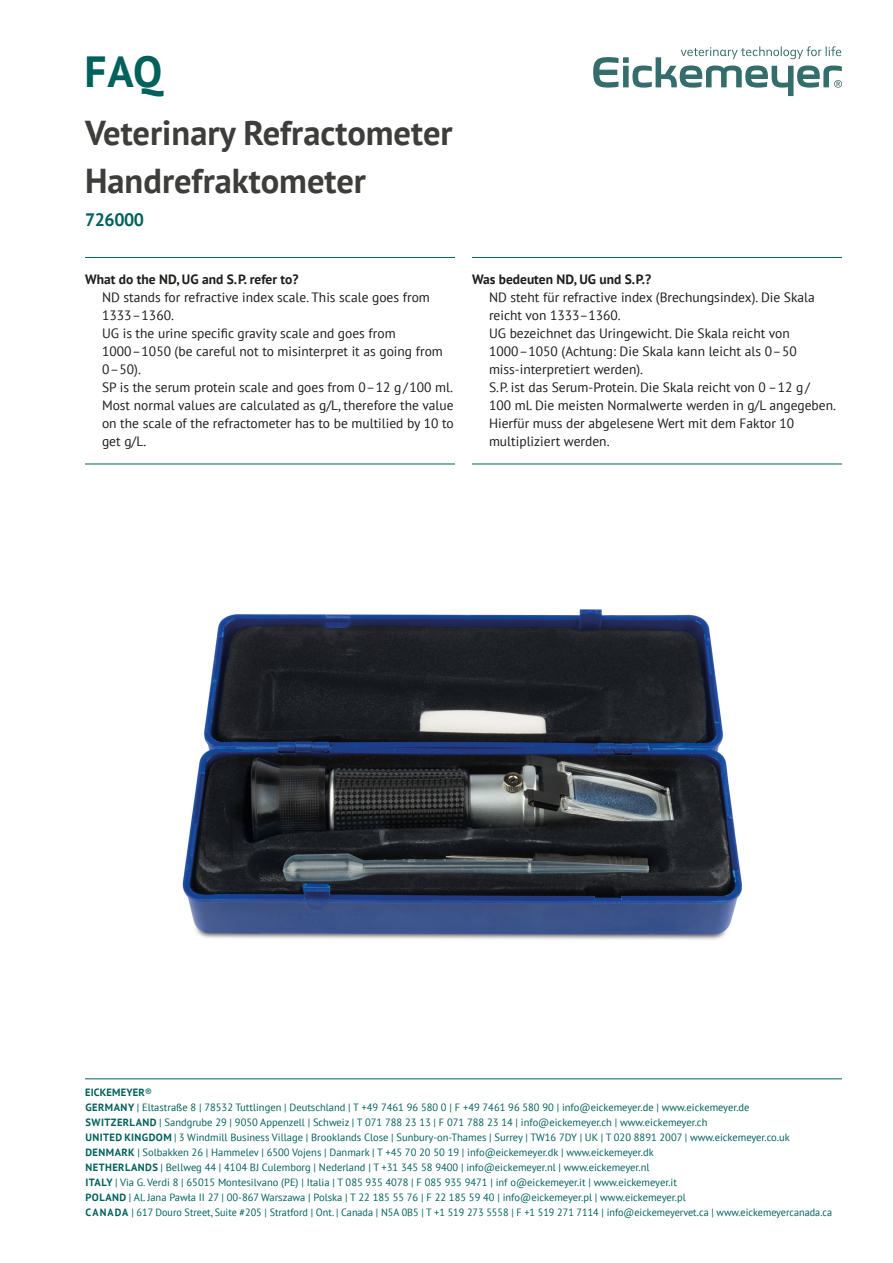
<style>
.page{position:relative;width:893px;height:1263px;background:#fff}
.page>*{position:absolute;margin:0;border:0;box-sizing:border-box;transform-origin:0 0}
.t1{font:700 43.5px "PT Sans";color:#00615c}
.t2{font:700 34.5px/48px "PT Sans";color:#3d3d3c}
.t3{font:700 18px "PT Sans";letter-spacing:-.025em;color:#00615c}
.t4{font:13.5px/18px "PT Sans";color:#1d1d1b}
.t5{font:700 13.5px "PT Sans";color:#1d1d1b}
.t6{font:10.5px/15px "PT Sans";color:#00615c}
.s1{font-weight:700}
</style>
<div class="page">
<svg style="left:593px;top:46px;width:249px;height:50px"></svg>
<hr style="left:85px;top:1078px;width:757px;height:1px;background:#00615c">
<hr style="left:85px;top:257px;width:370px;height:1px;background:#00615c">
<hr style="left:85px;top:464px;width:370px;height:1px;background:#00615c">
<hr style="left:472px;top:257px;width:370px;height:1px;background:#00615c">
<hr style="left:472px;top:464px;width:370px;height:1px;background:#00615c">
<img style="left:182px;top:609px;width:560px;height:331px">
<h1 class="t1" style="left:85px;top:43px;width:79px">FAQ</h1>
<h2 class="t2" style="left:85px;top:108px;width:369px">Veterinary Refractometer<br>Handrefraktometer</h2>
<h3 class="t3" style="left:85px;top:208px;width:61px">726000</h3>
<p class="t5" style="left:85px;top:271px;width:215px">What do the ND, UG and S. P. refer to?</p>
<p class="t4" style="left:102px;top:288px;width:353px">ND stands for refractive index scale. This scale goes from 1333 – 1360.<br>UG is the urine specific gravity scale and goes from<br>1000 – 1050 (be careful not to misinterpret it as going from<br>0 – 50).<br>SP is the serum protein scale and goes from 0 – 12 g / 100 ml.<br>Most normal values are calculated as g/L, therefore the value on the scale of the refractometer has to be multilied by 10 to get g/L.</p>
<p class="t5" style="left:472px;top:271px;width:181px">Was bedeuten ND, UG und S. P.?</p>
<p class="t4" style="left:489px;top:288px;width:348px">ND steht für refractive index (Brechungsindex). Die Skala reicht von 1333–1360.<br>UG bezeichnet das Uringewicht. Die Skala reicht von<br>1000 – 1050 (Achtung: Die Skala kann leicht als 0 – 50 miss-interpretiert werden).<br>S.P. ist das Serum-Protein. Die Skala reicht von 0 – 12 g /<br>100 ml. Die meisten Normalwerte werden in g/L angegeben.<br>Hierfür muss der abgelesene Wert mit dem Faktor 10 multipliziert werden.</p>
<p class="t6" style="left:85px;top:1084px;width:749px"><span class="s1">EICKEMEYER</span>®<br><span class="s1">GERMANY</span> | Eltastraße 8 | 78532 Tuttlingen | Deutschland | T +49 7461 96 580 0 | F +49 7461 96 580 90 | info@eickemeyer.de | www.eickemeyer.de<br><span class="s1">SWITZERLAND</span> | Sandgrube 29 | 9050 Appenzell | Schweiz | T 071 788 23 13 | F 071 788 23 14 | info@eickemeyer.ch | www.eickemeyer.ch<br><span class="s1">UNITED KINGDOM</span> | 3 Windmill Business Village | Brooklands Close | Sunbury-on-Thames | Surrey | TW16 7DY | UK | T 020 8891 2007 | www.eickemeyer.co.uk <span class="s1">DENMARK</span> | Solbakken 26 | Hammelev | 6500 Vojens | Danmark | T +45 70 20 50 19 | info@eickemeyer.dk | www.eickemeyer.dk<br><span class="s1">NETHERLANDS</span> | Bellweg 44 | 4104 BJ Culemborg | Nederland | T +31 345 58 9400 | info@eickemeyer.nl | www.eickemeyer.nl<br><span class="s1">ITALY</span> | Via G. Verdi 8 | 65015 Montesilvano (PE) | Italia | T 085 935 4078 | F 085 935 9471 | inf o@eickemeyer.it | www.eickemeyer.it<br><span class="s1">POLAND</span> | Al. Jana Pawła II 27 | 00-867 Warszawa | Polska | T 22 185 55 76 | F 22 185 59 40 | info@eickemeyer.pl | www.eickemeyer.pl<br><span class="s1">CANADA</span> | 617 Douro Street, Suite #205 | Stratford | Ont. | Canada | N5A 0B5 | T +1 519 273 5558 | F +1 519 271 7114 | info@eickemeyervet.ca | www.eickemeyercanada.ca</p>
</div>
